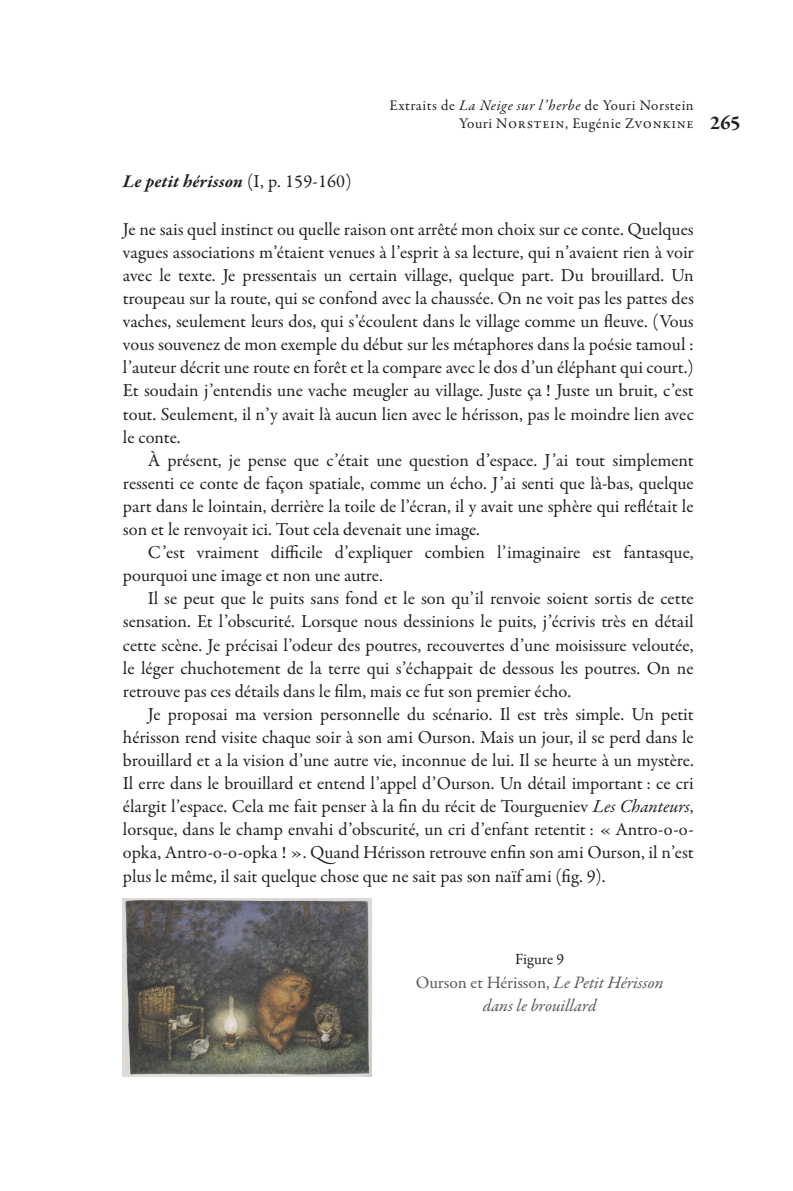
<style>
.page{position:relative;width:793px;height:1191px;background:#fff}
.page>*{position:absolute;margin:0;border:0;box-sizing:border-box;transform-origin:0 0}
.t1{font:18.38px/23.1px "Garamond Premr Pro";letter-spacing:.025em;color:#231f20;text-align:justify}
.t2{font:italic 700 18.38px "Garamond Premr Pro";letter-spacing:.005em;color:#231f20}
.t3{font:italic 17.5px/23.1px "Garamond Premr Pro";color:#57585a;text-align:center}
.t4{font:15.75px "Garamond Premr Pro";color:#231f20}
.t5{font:14.88px/18.4px "Garamond Premr Pro";letter-spacing:.04em;color:#231f20}
.s1{font-style:italic}
.s2{font-weight:700;font-size:20.12px}
.s3{font-weight:400;font-style:normal}
.s4{font-style:normal}
</style>
<div class="page">
<img style="left:123px;top:899px;width:248px;height:177px">
<p class="t5" style="left:459px;top:97px;width:283px;text-indent:-70px">Extraits de <span class="s1">La Neige sur l’herbe</span> de Youri Norstein<br>Youri Norstein, Eugénie Zvonkine <span class="s2">265</span></p>
<p class="t2" style="left:123px;top:174px;width:230px">Le petit hérisson <span class="s3">(I, p. 159-160)</span></p>
<p class="t1" style="left:123px;top:219px;width:572px">Je ne sais quel instinct ou quelle raison ont arrêté mon choix sur ce conte. Quelques vagues associations m’étaient venues à l’esprit à sa lecture, qui n’avaient rien à voir avec le texte. Je pressentais un certain village, quelque part. Du brouillard. Un troupeau sur la route, qui se confond avec la chaussée. On ne voit pas les pattes des vaches, seulement leurs dos, qui s’écoulent dans le village comme un fleuve. (Vous vous souvenez de mon exemple du début sur les métaphores dans la poésie tamoul : l’auteur décrit une route en forêt et la compare avec le dos d’un éléphant qui court.)<br>Et soudain j’entendis une vache meugler au village. Juste ça ! Juste un bruit, c’est tout. Seulement, il n’y avait là aucun lien avec le hérisson, pas le moindre lien avec le conte.</p>
<p class="t1" style="left:123px;top:450px;width:572px;text-indent:25px">À présent, je pense que c’était une question d’espace. J’ai tout simplement ressenti ce conte de façon spatiale, comme un écho. J’ai senti que là-bas, quelque part dans le lointain, derrière la toile de l’écran, il y avait une sphère qui reflétait le son et le renvoyait ici. Tout cela devenait une image.</p>
<p class="t1" style="left:123px;top:542px;width:572px;text-indent:25px">C’est vraiment difficile d’expliquer combien l’imaginaire est fantasque, pourquoi une image et non une autre.</p>
<p class="t1" style="left:123px;top:588px;width:572px;text-indent:25px">Il se peut que le puits sans fond et le son qu’il renvoie soient sortis de cette sensation. Et l’obscurité. Lorsque nous dessinions le puits, j’écrivis très en détail cette scène. Je précisai l’odeur des poutres, recouvertes d’une moisissure veloutée, le léger chuchotement de la terre qui s’échappait de dessous les poutres. On ne retrouve pas ces détails dans le film, mais ce fut son premier écho.</p>
<p class="t1" style="left:123px;top:704px;width:572px;text-indent:25px">Je proposai ma version personnelle du scénario. Il est très simple. Un petit hérisson rend visite chaque soir à son ami Ourson. Mais un jour, il se perd dans le brouillard et a la vision d’une autre vie, inconnue de lui. Il se heurte à un mystère.<br>Il erre dans le brouillard et entend l’appel d’Ourson. Un détail important : ce cri élargit l’espace. Cela me fait penser à la fin du récit de Tourgueniev <span class="s1">Les Chanteurs</span>, lorsque, dans le champ envahi d’obscurité, un cri d’enfant retentit : « Antro-o-o&shy;opka, Antro-o-o-opka ! ». Quand Hérisson retrouve enfin son ami Ourson, il n’est plus le même, il sait quelque chose que ne sait pas son naïf ami (fig. 9).</p>
<p class="t4" style="left:515px;top:953px;width:50px">Figure 9</p>
<p class="t3" style="left:416px;top:972px;width:249px"><span class="s4">Ourson et Hérisson,</span> Le Petit Hérisson dans le brouillard</p>
</div>
